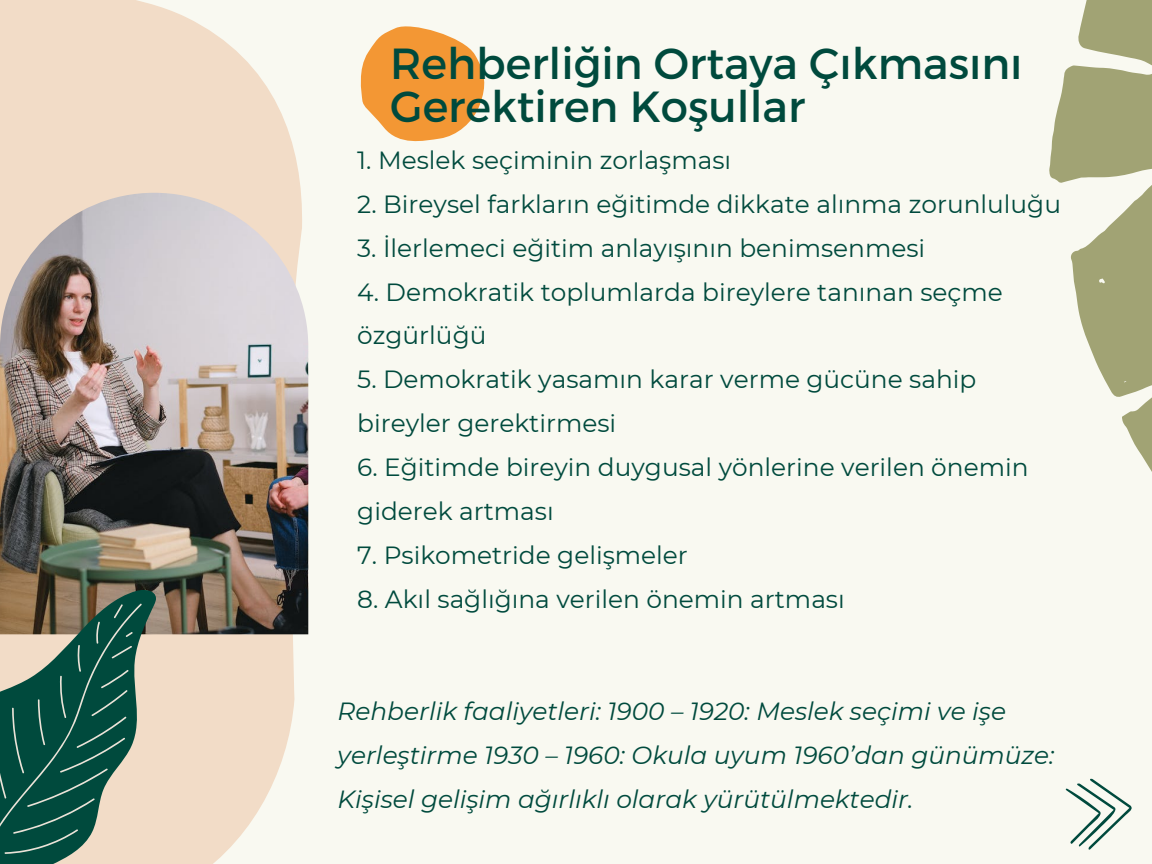
<style>
.page{position:relative;width:1152px;height:864px;background:#f9f9f1}
.page>*{position:absolute;margin:0;border:0;box-sizing:border-box;transform-origin:0 0}
.t1{font:43.5px/42.8px "Montserrat";color:#004a3d}
.t2{font:24.9px/43.8px "Montserrat";color:#004a3d}
.t3{font:italic 24.9px/43.8px "Montserrat";color:#004a3d}
</style>
<div class="page">
<svg style="left:0;top:0;width:302px;height:843px;fill:#f2dcc7"></svg>
<img style="left:0;top:193px;width:308px;height:441px">
<svg style="left:1049px;top:0;width:103px;height:472px;fill:#a1a374"></svg>
<svg style="left:1066px;top:778px;width:66px;height:72px"></svg>
<svg style="left:360px;top:26px;width:125px;height:116px"></svg>
<img style="left:0;top:535px;width:234px;height:329px">
<svg style="left:0;top:601px;width:164px;height:257px;background:#cec3af"></svg>
<svg style="left:0;top:604px;width:133px;height:260px;background:#436f5f"></svg>
<h1 class="t1" style="left:390px;top:40px;width:634px">Rehberliğin Ortaya Çıkmasını<br>Gerektiren Koşullar</h1>
<p class="t2" style="left:357px;top:138px;width:375px">1. Meslek seçi mi ni n zorlaşması</p>
<p class="t2" style="left:357px;top:182px;width:705px">2. Bi reysel farkların eğiti mde di kkate alınma zorunluluğu</p>
<p class="t2" style="left:357px;top:226px;width:565px">3. İlerlemeci eğiti m anlayışının beni msenmesi</p>
<p class="t2" style="left:357px;top:270px;width:647px">4. Demokrati k toplumlarda bi reylere tanınan seçme özgürlüğü</p>
<p class="t2" style="left:357px;top:357px;width:621px">5. Demokrati k yasamın karar verme gücüne sahi p bi reyler gerekti rmesi</p>
<p class="t2" style="left:357px;top:445px;width:673px">6. Eğiti mde bi reyi n duygusal yönleri ne veri len önemi n giderek artması</p>
<p class="t2" style="left:357px;top:533px;width:332px">7. Psi kometride gelişmeler</p>
<p class="t2" style="left:357px;top:577px;width:489px">8. Akıl sağlığına veri len önemi n artması</p>
<p class="t3" style="left:338px;top:689px;width:718px">Rehberlik faaliyetleri: 1900 – 1920: Meslek seçimi ve işe yerleştirme 1930 – 1960: Okula uyum 1960’dan günümüze:<br>Kişisel gelişim ağırlıklı olarak yürütülmektedir.</p>
</div>
